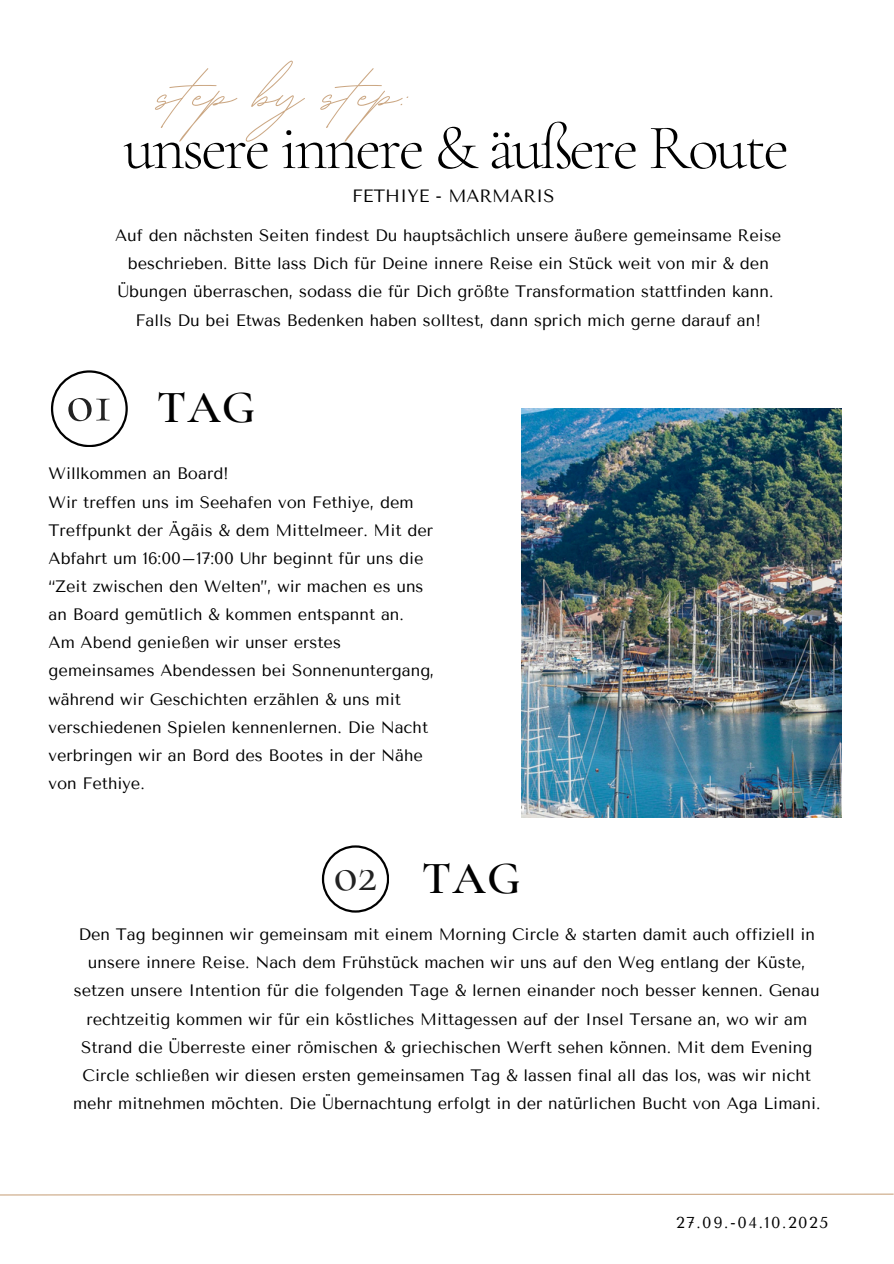
<style>
.page{position:relative;width:894px;height:1264px;background:#fff}
.page>*{position:absolute;margin:0;border:0;box-sizing:border-box;transform-origin:0 0}
.t1{font:88.35px "BD Script";color:#cba783}
.t2{font:300 63.9px "Cormorant Garamond";letter-spacing:-.045em;color:#000}
.t3{font:500 56.4px "Cormorant Garamond";color:#222}
.t4{font:500 49.35px "Cormorant Garamond";color:#222}
.t5{font:600 46.05px "Cormorant Garamond";letter-spacing:.03em;color:#000}
.t6{font:17.7px "Tenor Sans";color:#000}
.t7{font:16.5px/28.2px "Tenor Sans";color:#000}
.t8{font:15.75px "Tenor Sans";letter-spacing:.105em;color:#000}
</style>
<div class="page">
<svg style="left:51px;top:370px;width:76px;height:77px"></svg>
<svg style="left:322px;top:845px;width:67px;height:67px"></svg>
<svg style="left:0;top:1193px;width:893px;height:3px"></svg>
<img style="left:521px;top:408px;width:320px;height:409px">
<h3 class="t1" style="left:157px;top:36px;width:255px">step by step:</h3>
<p class="t2" style="left:123px;top:109px;width:667px">unsere innere &amp; äußere Route</p>
<h4 class="t6" style="left:352px;top:186px;width:204px">FETHIYE - MARMARIS</h4>
<h5 class="t7" style="left:115px;top:221px;width:667px;text-align:center">Auf den nächsten Seiten findest Du hauptsächlich unsere äußere gemeinsame Reise beschrieben. Bitte lass Dich für Deine innere Reise ein Stück weit von mir &amp; den<br>Übungen überraschen, sodass die für Dich größte Transformation stattfinden kann.</h5>
<h4 class="t7" style="left:135px;top:306px;width:627px">Falls Du bei Etwas Bedenken haben solltest, dann sprich mich gerne darauf an!</h4>
<h1 class="t3" style="left:66px;top:368px;width:47px">o1</h1>
<p class="t5" style="left:157px;top:379px;width:100px">TAG</p>
<p class="t7" style="left:49px;top:460px;width:182px">Willkommen an Board!</p>
<p class="t7" style="left:49px;top:488px;width:386px">Wir treffen uns im Seehafen von Fethiye, dem Treffpunkt der Ägäis &amp; dem Mittelmeer. Mit der Abfahrt um 16:00–17:00 Uhr beginnt für uns die “Zeit zwischen den Welten”, wir machen es uns an Board gemütlich &amp; kommen entspannt an.</p>
<p class="t7" style="left:49px;top:628px;width:387px">Am Abend genießen wir unser erstes gemeinsames Abendessen bei Sonnenuntergang, während wir Geschichten erzählen &amp; uns mit verschiedenen Spielen kennenlernen. Die Nacht verbringen wir an Bord des Bootes in der Nähe von Fethiye.</p>
<h6 class="t4" style="left:333px;top:844px;width:45px">o2</h6>
<h2 class="t5" style="left:422px;top:850px;width:100px">TAG</h2>
<p class="t7" style="left:73px;top:920px;width:748px;text-align:center">Den Tag beginnen wir gemeinsam mit einem Morning Circle &amp; starten damit auch offiziell in unsere innere Reise. Nach dem Frühstück machen wir uns auf den Weg entlang der Küste, setzen unsere Intention für die folgenden Tage &amp; lernen einander noch besser kennen. Genau rechtzeitig kommen wir für ein köstliches Mittagessen auf der Insel Tersane an, wo wir am Strand die Überreste einer römischen &amp; griechischen Werft sehen können. Mit dem Evening Circle schließen wir diesen ersten gemeinsamen Tag &amp; lassen final all das los, was wir nicht mehr mitnehmen möchten. Die Übernachtung erfolgt in der natürlichen Bucht von Aga Limani.</p>
<p class="t8" style="left:676px;top:1212px;width:153px">27.09.-04.10.2025</p>
</div>
